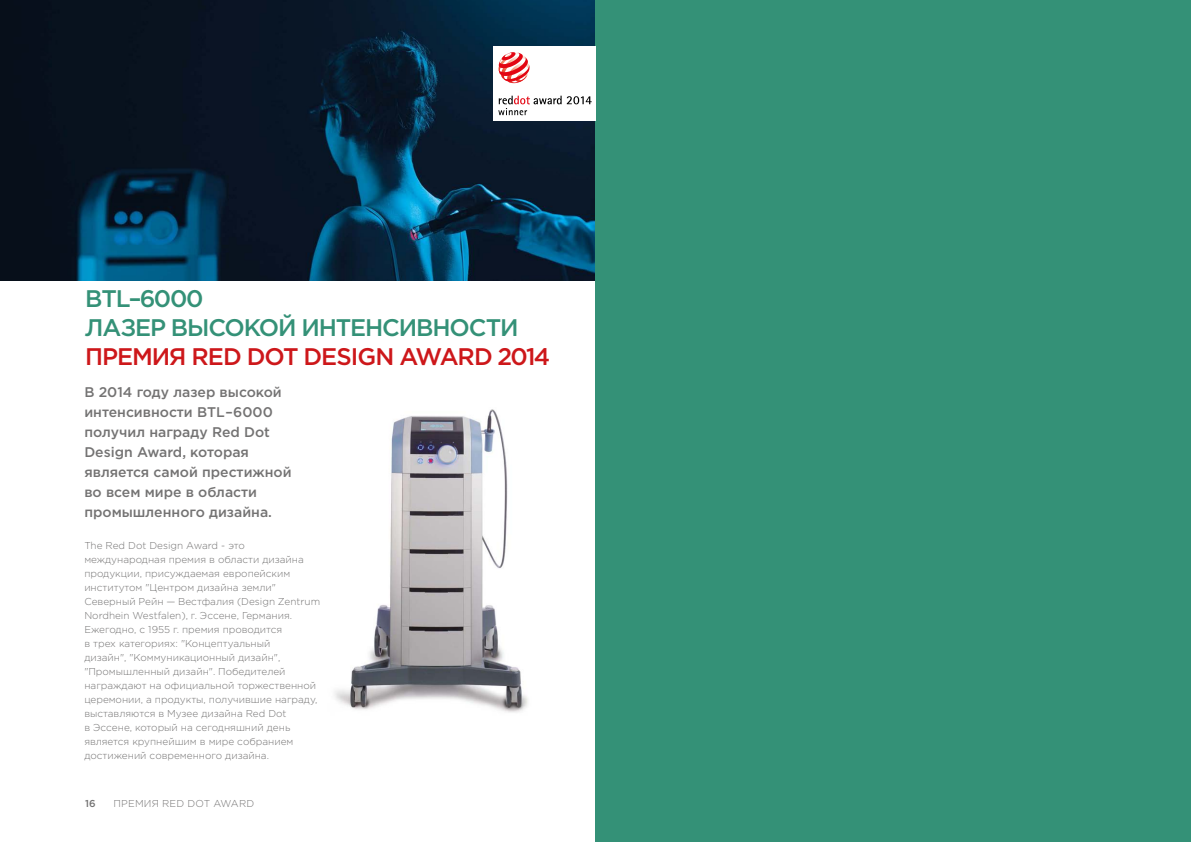
<style>
.page{position:relative;width:1191px;height:842px;background:#fff}
.page>*{position:absolute;margin:0;border:0;box-sizing:border-box;transform-origin:0 0}
.t1{font:500 24px/29px "Gotham Pro";letter-spacing:-.05em;color:#349177}
.t2{font:500 24px "Gotham Pro";letter-spacing:-.045em;color:#cd171a}
.t3{font:500 14px/20px "Gotham Pro";color:#747373}
.t4{font:300 10px/14px "Gotham Pro";color:#747373}
.t5{font:300 10px "Gotham Pro";letter-spacing:.02em;color:#747373}
.t6{font:500 10px "Gotham Pro";color:#747373}
</style>
<div class="page">
<img style="left:0;top:0;width:595px;height:281px">
<div style="left:595px;top:0;width:596px;height:842px;background:#349177"></div>
<img style="left:334px;top:409px;width:194px;height:304px">
<div style="left:492px;top:46px;width:103px;height:75px;background:#fff"></div>
<svg style="left:567px;top:96px;width:24px;height:8px"></svg>
<svg style="left:498px;top:52px;width:31px;height:31px"></svg>
<svg style="left:498px;top:96px;width:63px;height:19px"></svg>
<h1 class="t1" style="left:85px;top:283px;width:435px">BTL–6000<br>ЛАЗЕР ВЫСОКОЙ ИНТЕНСИВНОСТИ</h1>
<h1 class="t2" style="left:85px;top:343px;width:466px">ПРЕМИЯ RED DOT DESIGN AWARD 2014</h1>
<h2 class="t3" style="left:84px;top:381px;width:209px">В 2014 году лазер высокой интенсивности BTL–6000 получил награду Red Dot<br>Design Award, которая является самой престижной во всем мире в области промышленного дизайна.</h2>
<p class="t4" style="left:84px;top:538px;width:237px">The Red Dot Design Award - это международная премия в области дизайна продукции, присуждаемая европейским институтом "Центром дизайна земли" Северный Рейн — Вестфалия (Design Zentrum Nordhein Westfalen), г. Эссене, Германия.<br>Ежегодно, с 1955 г. премия проводится<br>в трех категориях: "Концептуальный<br>дизайн", "Коммуникационный дизайн", "Промышленный дизайн". Победителей награждают на официальной торжественной церемонии, а продукты, получившие награду, выставляются в Музее дизайна Red Dot<br>в Эссене, который на сегодняшний день является крупнейшим в мире собранием достижений современного дизайна.</p>
<p class="t6" style="left:85px;top:797px;width:12px">16</p>
<p class="t5" style="left:113px;top:798px;width:142px">ПРЕМИЯ RED DOT AWARD</p>
<p class="t5" style="left:113px;top:798px;width:56px">KAPITOLA</p>
</div>
